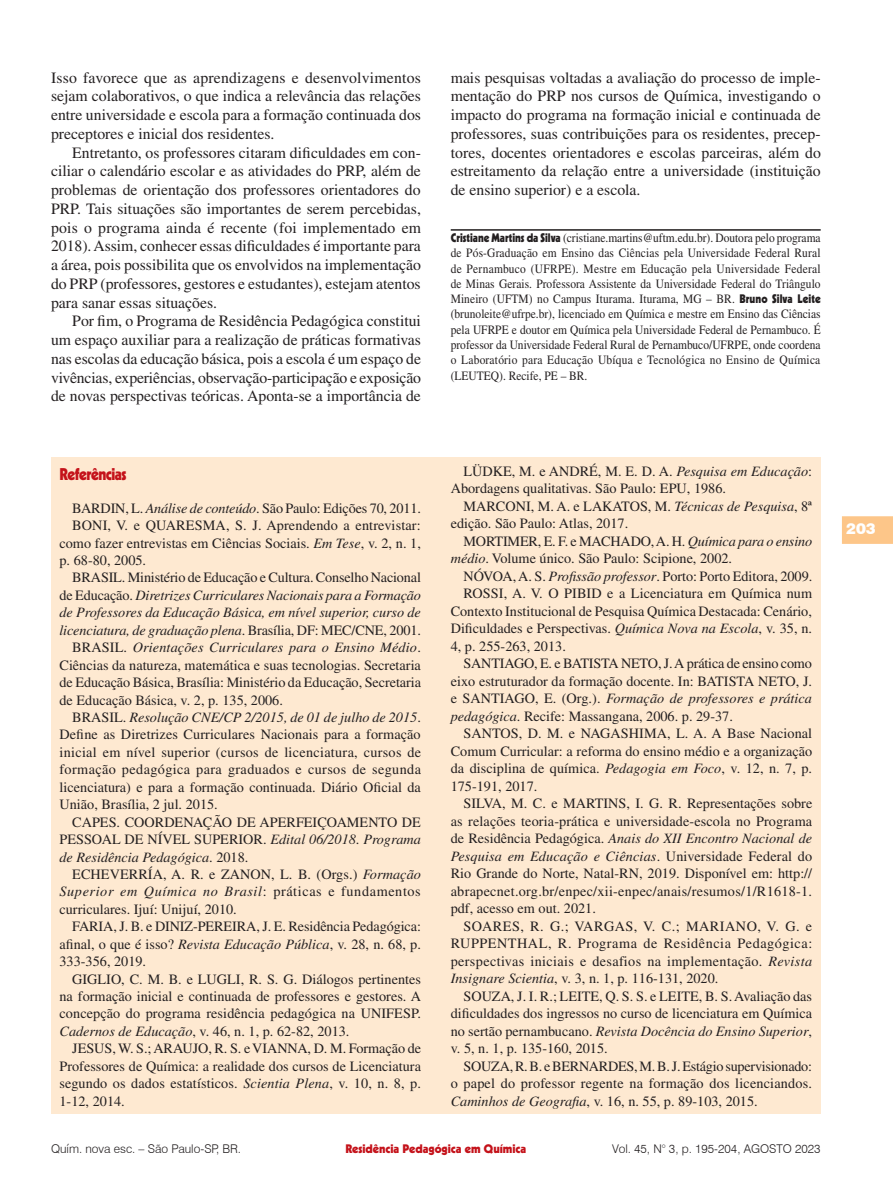
<style>
.page{position:relative;width:893px;height:1191px;background:#fff}
.page>*{position:absolute;margin:0;border:0;box-sizing:border-box;transform-origin:0 0}
.Seção{font:900 16.5px "Kabel LT Std";letter-spacing:-.03em;color:#c4121a;scale:.9 1}
.t1{font:15.75px/18.8px "Times LT Std";color:#231f20;text-align:justify}
.t2{font:900 15px "Swiss 721 BT";color:#fff}
.Bibliografia{font:14.25px/17.5px "Times LT Std";color:#231f20;text-align:justify}
.Bibliografia-2{font:italic 14.25px/17.4px "Times LT Std";letter-spacing:-.01em;color:#231f20;text-align:justify}
.Credito_Autor{font:12.75px/15.3px "Times LT Std";letter-spacing:.02em;color:#231f20;text-align:justify;scale:.9 1}
.t3{font:300 12px "Swiss 721 BT";color:#231f20}
.t4{font:900 12px "Kabel LT Std";color:#c4121a}
.s1{font-style:italic}
.s2{font-style:normal}
.s3{font-family:"Kabel LT Std";font-weight:900;font-size:12px}
</style>
<div class="page">
<svg style="left:842px;top:516px;width:51px;height:28px"></svg>
<hr style="left:451px;top:229px;width:370px;height:2px;background:#231f20">
<div style="left:51px;top:458px;width:770px;height:656px;background:#fee9d1"></div>
<p class="t1" style="left:51px;top:68px;width:371px">Isso favorece que as aprendizagens e desenvolvimentos sejam colaborativos, o que indica a relevância das relações entre universidade e escola para a formação continuada dos preceptores e inicial dos residentes.</p>
<p class="t1" style="left:51px;top:143px;width:372px;text-indent:21px">Entretanto, os professores citaram dificuldades em con&shy;ciliar o calendário escolar e as atividades do PRP, além de problemas de orientação dos professores orientadores do PRP. Tais situações são importantes de serem percebidas, pois o programa ainda é recente (foi implementado em 2018). Assim, conhecer essas dificuldades é importante para a área, pois possibilita que os envolvidos na implementação do PRP (professores, gestores e estudantes), estejam atentos para sanar essas situações.</p>
<p class="t1" style="left:51px;top:312px;width:372px;text-indent:21px">Por fim, o Programa de Residência Pedagógica constitui um espaço auxiliar para a realização de práticas formativas nas escolas da educação básica, pois a escola é um espaço de vivências, experiências, observação-participação e exposição de novas perspectivas teóricas. Aponta-se a importância de</p>
<p class="Seção" style="left:60px;top:464px;width:76px">Referências</p>
<p class="Bibliografia" style="left:72px;top:499px;width:350px">BARDIN, L. <span class="s1">Análise de conteúdo</span>. São Paulo: Edições 70, 2011.</p>
<p class="Bibliografia" style="left:60px;top:516px;width:363px;text-indent:13px">BONI, V. e QUARESMA, S. J. Aprendendo a entrevistar: como fazer entrevistas em Ciências Sociais. <span class="s1">Em Tese</span>, v. 2, n. 1, p. 68-80, 2005.</p>
<p class="Bibliografia-2" style="left:60px;top:569px;width:363px;text-indent:13px"><span class="s2">BRASIL. Ministério de Educação e Cultura. Conselho Nacional de Educação.</span> Diretrizes Curriculares Nacionais para a Formação de Professores da Educação Básica, em nível superior, curso de licenciatura, de graduação plena<span class="s2">. Brasília, DF: MEC/CNE, 2001.</span></p>
<p class="Bibliografia" style="left:60px;top:638px;width:363px;text-indent:13px">BRASIL. <span class="s1">Orientações Curriculares para o Ensino Médio</span>.<br>Ciências da natureza, matemática e suas tecnologias. Secretaria de Educação Básica, Brasília: Ministério da Educação, Secretaria de Educação Básica, v. 2, p. 135, 2006.</p>
<p class="Bibliografia" style="left:60px;top:708px;width:363px;text-indent:13px">BRASIL. <span class="s1">Resolução CNE/CP 2/2015, de 01 de julho de 2015</span>.<br>Define as Diretrizes Curriculares Nacionais para a formação inicial em nível superior (cursos de licenciatura, cursos de formação pedagógica para graduados e cursos de segunda licenciatura) e para a formação continuada. Diário Oficial da União, Brasília, 2 jul. 2015.</p>
<p class="Bibliografia" style="left:60px;top:813px;width:363px;text-indent:13px">CAPES. COORDENAÇÃO DE APERFEIÇOAMENTO DE PESSOAL DE NÍVEL SUPERIOR. <span class="s1">Edital 06/2018</span>. <span class="s1">Programa de Residência Pedagógica</span>. 2018.</p>
<p class="Bibliografia" style="left:60px;top:865px;width:363px;text-indent:13px">ECHEVERRÍA, A. R. e ZANON, L. B. (Orgs.) <span class="s1">Formação Superior em Química no Brasil</span>: práticas e fundamentos curriculares. Ijuí: Unijuí, 2010.</p>
<p class="Bibliografia" style="left:60px;top:917px;width:363px;text-indent:13px">FARIA, J. B. e DINIZ-PEREIRA, J. E. Residência Pedagógica: afinal, o que é isso? <span class="s1">Revista Educação Pública</span>, v. 28, n. 68, p.<br>333-356, 2019.</p>
<p class="Bibliografia" style="left:60px;top:970px;width:363px;text-indent:13px">GIGLIO, C. M. B. e LUGLI, R. S. G. Diálogos pertinentes na formação inicial e continuada de professores e gestores. A concepção do programa residência pedagógica na UNIFESP.<br><span class="s1">Cadernos de Educação</span>, v. 46, n. 1, p. 62-82, 2013.</p>
<p class="Bibliografia" style="left:60px;top:1039px;width:363px;text-indent:13px">JESUS, W. S.; ARAUJO, R. S. e VIANNA, D. M. Formação de Professores de Química: a realidade dos cursos de Licenciatura segundo os dados estatísticos. <span class="s1">Scientia Plena</span>, v. 10, n. 8, p.<br>1-12, 2014.</p>
<p class="t1" style="left:451px;top:68px;width:372px">mais pesquisas voltadas a avaliação do processo de imple&shy;mentação do PRP nos cursos de Química, investigando o impacto do programa na formação inicial e continuada de professores, suas contribuições para os residentes, precep&shy;tores, docentes orientadores e escolas parceiras, além do estreitamento da relação entre a universidade (instituição de ensino superior) e a escola.</p>
<p class="Credito_Autor" style="left:451px;top:230px;width:413px"><span class="s3">Cristiane Martins da Silva</span> (cristiane.martins@uftm.edu.br). Doutora pelo programa de Pós-Graduação em Ensino das Ciências pela Universidade Federal Rural de Pernambuco (UFRPE). Mestre em Educação pela Universidade Federal de Minas Gerais. Professora Assistente da Universidade Federal do Triângulo Mineiro (UFTM) no Campus Iturama. Iturama, MG – BR. <span class="s3">Bruno Silva Leite </span>(brunoleite@ufrpe.br), licenciado em Química e mestre em Ensino das Ciências pela UFRPE e doutor em Química pela Universidade Federal de Pernambuco. É professor da Universidade Federal Rural de Pernambuco/UFRPE, onde coordena o Laboratório para Educação Ubíqua e Tecnológica no Ensino de Química (LEUTEQ). Recife, PE – BR.</p>
<p class="Bibliografia" style="left:451px;top:462px;width:363px;text-indent:13px">LÜDKE, M. e ANDRÉ, M. E. D. A. <span class="s1">Pesquisa em Educação</span>:<br>Abordagens qualitativas. São Paulo: EPU, 1986.</p>
<p class="Bibliografia" style="left:451px;top:497px;width:363px;text-indent:13px">MARCONI, M. A. e LAKATOS, M. <span class="s1">Técnicas de Pesquisa</span>, 8ª edição. São Paulo: Atlas, 2017.</p>
<p class="Bibliografia" style="left:451px;top:532px;width:363px;text-indent:13px">MORTIMER, E. F. e MACHADO, A. H. <span class="s1">Química para o ensino médio</span>. Volume único. São Paulo: Scipione, 2002.</p>
<p class="Bibliografia" style="left:463px;top:567px;width:350px">NÓVOA, A. S. <span class="s1">Profissão professor</span>. Porto: Porto Editora, 2009.</p>
<p class="Bibliografia" style="left:451px;top:585px;width:363px;text-indent:13px">ROSSI, A. V. O PIBID e a Licenciatura em Química num Contexto Institucional de Pesquisa Química Destacada: Cenário, Dificuldades e Perspectivas. <span class="s1">Química Nova na Escola</span>, v. 35, n.<br>4, p. 255-263, 2013.</p>
<p class="Bibliografia" style="left:451px;top:654px;width:363px;text-indent:13px">SANTIAGO, E. e BATISTA NETO, J. A prática de ensino como eixo estruturador da formação docente. In: BATISTA NETO, J. e SANTIAGO, E. (Org.). <span class="s1">Formação de professores e prática pedagógica</span>. Recife: Massangana, 2006. p. 29-37.</p>
<p class="Bibliografia" style="left:451px;top:724px;width:363px;text-indent:13px">SANTOS, D. M. e NAGASHIMA, L. A. A Base Nacional Comum Curricular: a reforma do ensino médio e a organização da disciplina de química. <span class="s1">Pedagogia em Foco</span>, v. 12, n. 7, p.<br>175-191, 2017.</p>
<p class="Bibliografia" style="left:451px;top:794px;width:363px;text-indent:13px">SILVA, M. C. e MARTINS, I. G. R. Representações sobre as relações teoria-prática e universidade-escola no Programa de Residência Pedagógica. <span class="s1">Anais do XII Encontro Nacional de Pesquisa em Educação e Ciências</span>. Universidade Federal do Rio Grande do Norte, Natal-RN, 2019. Disponível em: http:// abrapecnet.org.br/enpec/xii-enpec/anais/resumos/1/R1618-1. pdf, acesso em out. 2021.</p>
<p class="Bibliografia" style="left:451px;top:917px;width:363px;text-indent:13px">SOARES, R. G.; VARGAS, V. C.; MARIANO, V. G. e RUPPENTHAL, R. Programa de Residência Pedagógica: perspectivas iniciais e desafios na implementação. <span class="s1">Revista Insignare Scientia</span>, v. 3, n. 1, p. 116-131, 2020.</p>
<p class="Bibliografia" style="left:451px;top:987px;width:363px;text-indent:13px">SOUZA, J. I. R.; LEITE, Q. S. S. e LEITE, B. S. Avaliação das dificuldades dos ingressos no curso de licenciatura em Química no sertão pernambucano. <span class="s1">Revista Docência do Ensino Superior</span>, v. 5, n. 1, p. 135-160, 2015.</p>
<p class="Bibliografia" style="left:451px;top:1057px;width:363px;text-indent:13px">SOUZA, R. B. e BERNARDES, M. B. J. Estágio supervisionado: o papel do professor regente na formação dos licenciandos.<br><span class="s1">Caminhos de Geografia</span>, v. 16, n. 55, p. 89-103, 2015.</p>
<p class="t4" style="left:345px;top:1141px;width:182px">Residência Pedagógica em Química</p>
<p class="t3" style="left:51px;top:1141px;width:192px">Quím. nova esc. – São Paulo-SP, BR.</p>
<p class="t3" style="left:612px;top:1141px;width:210px">Vol. 45, N° 3, p. 195-204, AGOSTO 2023</p>
<p class="t2" style="left:846px;top:519px;width:31px">203</p>
</div>
